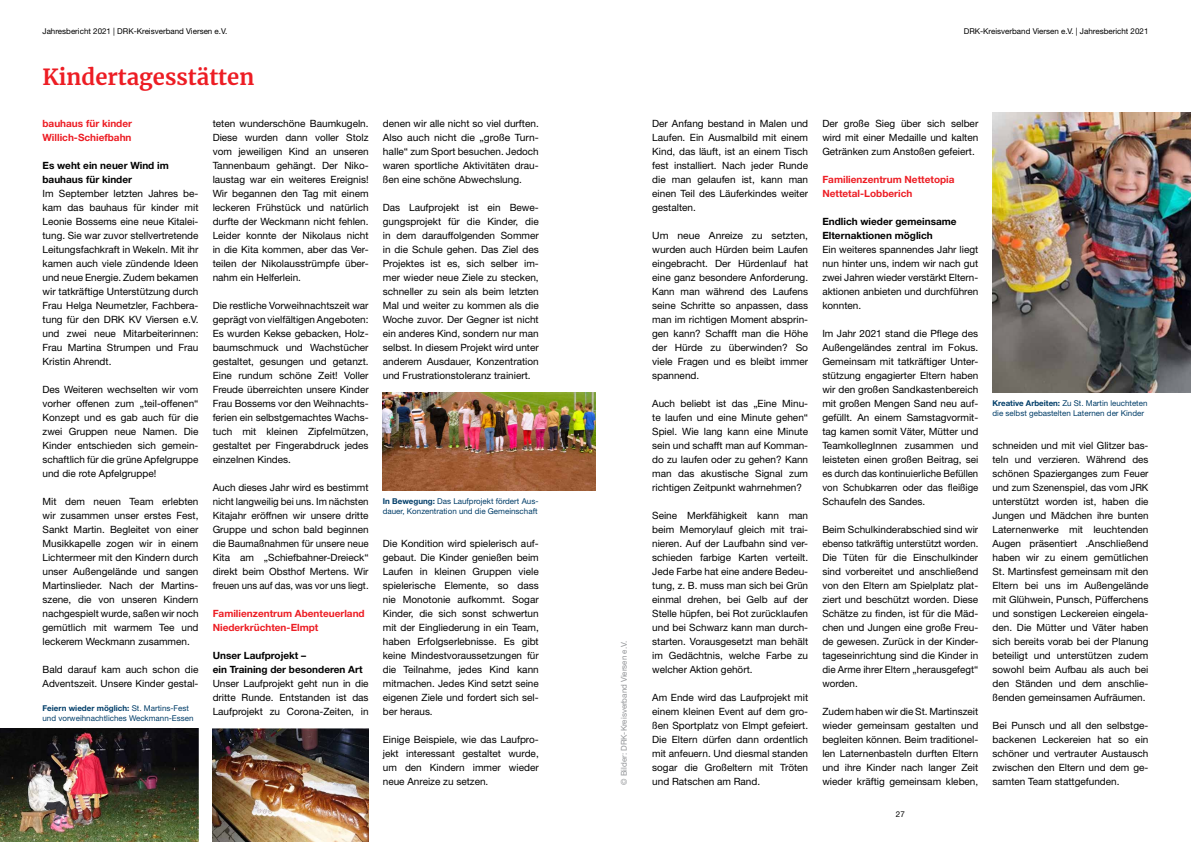
<style>
.page{position:relative;width:1191px;height:842px;background:#fff}
.page>*{position:absolute;margin:0;border:0;box-sizing:border-box;transform-origin:0 0}
.t1{font:700 22px "Merriweather";color:#ed1d24}
.t2{font:10px/14px "Helvetica Neue";color:#000;text-align:justify}
.t3{font:10px/14px "Helvetica Neue";color:#000;text-align:justify;scale:1.04 1}
.t4{font:700 10px/14px "Helvetica Neue";color:#ed1d24}
.t5{font:700 10px/14px "Helvetica Neue";color:#000}
.t6{font:8px/10px "Helvetica Neue";color:#003d68}
.t7{font:8px "Helvetica Neue";color:#000}
.t8{font:8px "Helvetica Neue";color:#939598}
.s1{font-weight:700}
</style>
<div class="page">
<img style="left:0;top:729px;width:198px;height:113px">
<img style="left:213px;top:729px;width:156px;height:113px">
<img style="left:383px;top:393px;width:212px;height:98px">
<img style="left:992px;top:113px;width:199px;height:280px">
<p class="t7" style="left:43px;top:26px;width:186px">Jahresbericht 2021 | DRK-Kreisverband Viersen e.V.</p>
<h1 class="t1" style="left:43px;top:61px;width:213px">Kindertagesstätten</h1>
<p class="t4" style="left:43px;top:116px;width:91px">bauhaus für kinder<br>Willich-Schiefbahn</p>
<p class="t5" style="left:43px;top:158px;width:128px">Es weht ein neuer Wind im bauhaus für kinder</p>
<p class="t2" style="left:43px;top:186px;width:157px">Im September letzten Jahres be&shy;kam das bauhaus für kinder mit Leonie Bossems eine neue Kitalei&shy;tung. Sie war zuvor stellvertretende Leitungsfachkraft in Wekeln. Mit ihr kamen auch viele zündende Ideen und neue Energie. Zudem bekamen wir tatkräftige Unterstützung durch Frau Helga Neumetzler, Fachbera&shy;tung für den DRK KV Viersen e.V. und zwei neue Mitarbeiterinnen:<br>Frau Martina Strumpen und Frau Kristin Ahrendt.</p>
<p class="t2" style="left:43px;top:382px;width:157px">Des Weiteren wechselten wir vom vorher offenen zum „teil-offenen“ Konzept und es gab auch für die zwei Gruppen neue Namen. Die Kinder entschieden sich gemein&shy;schaftlich für die grüne Apfelgruppe und die rote Apfelgruppe!</p>
<p class="t2" style="left:43px;top:494px;width:157px">Mit dem neuen Team erlebten wir zusammen unser erstes Fest, Sankt Martin. Begleitet von einer Musikkapelle zogen wir in einem Lichtermeer mit den Kindern durch unser Außengelände und sangen Martinslieder. Nach der Martins&shy;szene, die von unseren Kindern nachgespielt wurde, saßen wir noch gemütlich mit warmem Tee und leckerem Weckmann zusammen.</p>
<p class="t2" style="left:43px;top:662px;width:157px">Bald darauf kam auch schon die<br>Adventszeit. Unsere Kinder gestal-</p>
<p class="t6" style="left:43px;top:703px;width:152px"><span class="s1">Feiern wieder möglich:</span> St. Martins-Fest und vorweihnachtliches Weckmann-Essen</p>
<p class="t2" style="left:213px;top:116px;width:157px">teten wunderschöne Baumkugeln.<br>Diese wurden dann voller Stolz vom jeweiligen Kind an unseren Tannenbaum gehängt. Der Niko&shy;laustag war ein weiteres Ereignis!<br>Wir begannen den Tag mit einem leckeren Frühstück und natürlich durfte der Weckmann nicht fehlen.<br>Leider konnte der Nikolaus nicht in die Kita kommen, aber das Ver&shy;teilen der Nikolausstrümpfe über&shy;nahm ein Helferlein.</p>
<p class="t2" style="left:213px;top:298px;width:157px">Die restliche Vorweihnachtszeit war geprägt von vielfältigen Angeboten:<br>Es wurden Kekse gebacken, Holz&shy;baumschmuck und Wachstücher gestaltet, gesungen und getanzt.<br>Eine rundum schöne Zeit! Voller Freude überreichten unsere Kinder Frau Bossems vor den Weihnachts&shy;ferien ein selbstgemachtes Wachs&shy;tuch mit kleinen Zipfelmützen, gestaltet per Fingerabdruck jedes einzelnen Kindes.</p>
<p class="t2" style="left:213px;top:480px;width:157px">Auch dieses Jahr wird es bestimmt nicht langweilig bei uns. Im nächsten Kitajahr eröffnen wir unsere dritte Gruppe und schon bald beginnen die Baumaßnahmen für unsere neue Kita am „Schiefbahner-Dreieck“ direkt beim Obsthof Mertens. Wir freuen uns auf das, was vor uns liegt.</p>
<p class="t4" style="left:213px;top:606px;width:153px">Familienzentrum Abenteuerland<br>Niederkrüchten-Elmpt</p>
<p class="t5" style="left:213px;top:648px;width:151px">Unser Laufprojekt –<br>ein Training der besonderen Art</p>
<p class="t2" style="left:213px;top:676px;width:157px">Unser Laufprojekt geht nun in die dritte Runde. Entstanden ist das Laufprojekt zu Corona-Zeiten, in</p>
<p class="t2" style="left:383px;top:116px;width:157px">denen wir alle nicht so viel durften.<br>Also auch nicht die „große Turn&shy;halle“ zum Sport besuchen. Jedoch waren sportliche Aktivitäten drau&shy;ßen eine schöne Abwechslung.</p>
<p class="t2" style="left:383px;top:200px;width:157px">Das Laufprojekt ist ein Bewe&shy;gungsprojekt für die Kinder, die in dem darauffolgenden Sommer in die Schule gehen. Das Ziel des Projektes ist es, sich selber im&shy;mer wieder neue Ziele zu stecken, schneller zu sein als beim letzten Mal und weiter zu kommen als die Woche zuvor. Der Gegner ist nicht ein anderes Kind, sondern nur man selbst. In diesem Projekt wird unter anderem Ausdauer, Konzentration und Frustrationstoleranz trainiert.</p>
<p class="t6" style="left:383px;top:496px;width:157px"><span class="s1">In Bewegung:</span> Das Laufprojekt fördert Aus&shy;dauer, Konzentration und die Gemeinschaft</p>
<p class="t2" style="left:383px;top:536px;width:157px">Die Kondition wird spielerisch auf&shy;gebaut. Die Kinder genießen beim Laufen in kleinen Gruppen viele spielerische Elemente, so dass nie Monotonie aufkommt. Sogar Kinder, die sich sonst schwertun mit der Eingliederung in ein Team, haben Erfolgserlebnisse. Es gibt keine Mindestvoraussetzungen für die Teilnahme, jedes Kind kann mitmachen. Jedes Kind setzt seine eigenen Ziele und fordert sich sel&shy;ber heraus.</p>
<p class="t2" style="left:383px;top:732px;width:157px">Einige Beispiele, wie das Laufpro&shy;jekt interessant gestaltet wurde, um den Kindern immer wieder neue Anreize zu setzen.</p>
<p class="t7" style="left:963px;top:26px;width:186px">DRK-Kreisverband Viersen e.V. | Jahresbericht 2021</p>
<p class="t8" style="left:619px;top:785px;width:145px;rotate:-90deg">© Bilder: DRK-Kreisverband Viersen e.V.</p>
<p class="t2" style="left:652px;top:116px;width:157px">Der Anfang bestand in Malen und Laufen. Ein Ausmalbild mit einem Kind, das läuft, ist an einem Tisch fest installiert. Nach jeder Runde die man gelaufen ist, kann man einen Teil des Läuferkindes weiter gestalten.</p>
<p class="t3" style="left:652px;top:228px;width:151px">Um neue Anreize zu setzten, wurden auch Hürden beim Laufen eingebracht. Der Hürdenlauf hat eine ganz besondere Anforderung.<br>Kann man während des Laufens seine Schritte so anpassen, dass man im richtigen Moment absprin&shy;gen kann? Schafft man die Höhe der Hürde zu überwinden? So viele Fragen und es bleibt immer spannend.</p>
<p class="t2" style="left:652px;top:396px;width:157px">Auch beliebt ist das „Eine Minu&shy;te laufen und eine Minute gehen“ Spiel. Wie lang kann eine Minute sein und schafft man auf Komman&shy;do zu laufen oder zu gehen? Kann man das akustische Signal zum richtigen Zeitpunkt wahrnehmen?</p>
<p class="t2" style="left:652px;top:508px;width:157px">Seine Merkfähigkeit kann man beim Memorylauf gleich mit trai&shy;nieren. Auf der Laufbahn sind ver&shy;schieden farbige Karten verteilt.<br>Jede Farbe hat eine andere Bedeu&shy;tung, z. B. muss man sich bei Grün einmal drehen, bei Gelb auf der Stelle hüpfen, bei Rot zurücklaufen und bei Schwarz kann man durch&shy;starten. Vorausgesetzt man behält im Gedächtnis, welche Farbe zu welcher Aktion gehört.</p>
<p class="t2" style="left:652px;top:690px;width:157px">Am Ende wird das Laufprojekt mit einem kleinen Event auf dem gro&shy;ßen Sportplatz von Elmpt gefeiert.<br>Die Eltern dürfen dann ordentlich mit anfeuern. Und diesmal standen sogar die Großeltern mit Tröten und Ratschen am Rand.</p>
<p class="t2" style="left:822px;top:116px;width:157px">Der große Sieg über sich selber wird mit einer Medaille und kalten Getränken zum Anstoßen gefeiert.</p>
<p class="t4" style="left:822px;top:172px;width:134px">Familienzentrum Nettetopia<br>Nettetal-Lobberich</p>
<p class="t5" style="left:822px;top:214px;width:136px">Endlich wieder gemeinsame<br>Elternaktionen möglich</p>
<p class="t2" style="left:822px;top:242px;width:157px">Ein weiteres spannendes Jahr liegt nun hinter uns, indem wir nach gut zwei Jahren wieder verstärkt Eltern&shy;aktionen anbieten und durchführen konnten.</p>
<p class="t2" style="left:822px;top:326px;width:157px">Im Jahr 2021 stand die Pflege des Außengeländes zentral im Fokus.<br>Gemeinsam mit tatkräftiger Unter&shy;stützung engagierter Eltern haben wir den großen Sandkastenbereich mit großen Mengen Sand neu auf&shy;gefüllt. An einem Samstagvormit&shy;tag kamen somit Väter, Mütter und TeamkollegInnen zusammen und leisteten einen großen Beitrag, sei es durch das kontinuierliche Befüllen von Schubkarren oder das fleißige Schaufeln des Sandes.</p>
<p class="t2" style="left:822px;top:522px;width:157px">Beim Schulkinderabschied sind wir ebenso tatkräftig unterstützt worden.<br>Die Tüten für die Einschulkinder sind vorbereitet und anschließend von den Eltern am Spielplatz plat&shy;ziert und beschützt worden. Diese Schätze zu finden, ist für die Mäd&shy;chen und Jungen eine große Freu&shy;de gewesen. Zurück in der Kinder&shy;tageseinrichtung sind die Kinder in die Arme ihrer Eltern „herausgefegt“ worden.</p>
<p class="t2" style="left:822px;top:704px;width:157px">Zudem haben wir die St. Martinszeit wieder gemeinsam gestalten und begleiten können. Beim traditionel&shy;len Laternenbasteln durften Eltern und ihre Kinder nach langer Zeit wieder kräftig gemeinsam kleben,</p>
<p class="t7" style="left:896px;top:809px;width:10px">27</p>
<p class="t6" style="left:992px;top:398px;width:156px"><span class="s1">Kreative Arbeiten:</span> Zu St. Martin leuchteten die selbst gebastelten Laternen der Kinder</p>
<p class="t2" style="left:992px;top:438px;width:157px">schneiden und mit viel Glitzer bas&shy;teln und verzieren. Während des schönen Spazierganges zum Feuer und zum Szenenspiel, das vom JRK unterstützt worden ist, haben die Jungen und Mädchen ihre bunten Laternenwerke mit leuchtenden Augen präsentiert .Anschließend haben wir zu einem gemütlichen St. Martinsfest gemeinsam mit den Eltern bei uns im Außengelände mit Glühwein, Punsch, Püfferchens und sonstigen Leckereien eingela&shy;den. Die Mütter und Väter haben sich bereits vorab bei der Planung beteiligt und unterstützen zudem sowohl beim Aufbau als auch bei den Ständen und dem anschlie&shy;ßenden gemeinsamen Aufräumen.</p>
<p class="t2" style="left:992px;top:718px;width:157px">Bei Punsch und all den selbstge&shy;backenen Leckereien hat so ein schöner und vertrauter Austausch zwischen den Eltern und dem ge-</p>
<p class="t2" style="left:992px;top:774px;width:129px">samten Team stattgefunden.</p>
</div>
